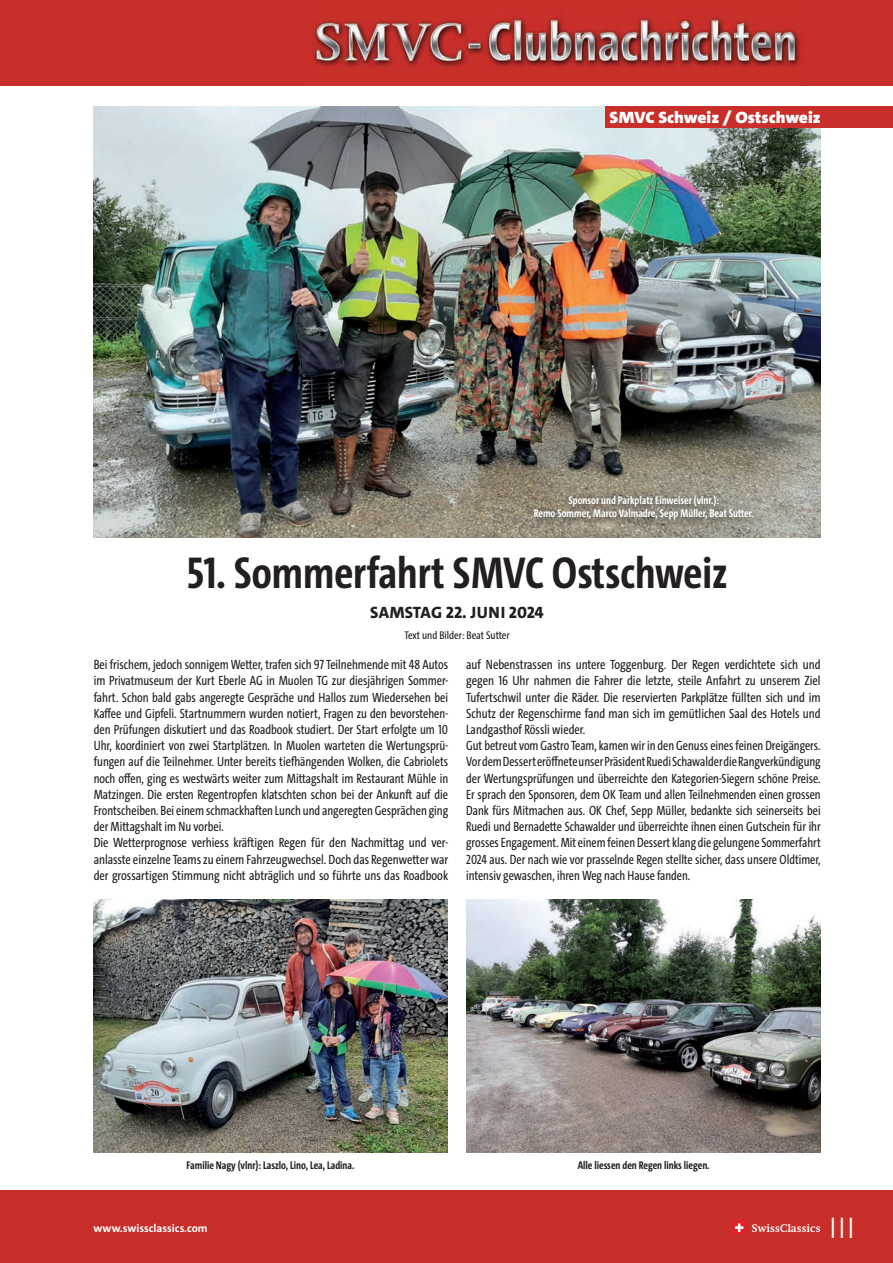
<style>
.page{position:relative;width:893px;height:1263px;background:#fff}
.page>*{position:absolute;margin:0;border:0;box-sizing:border-box;transform-origin:0 0}
.t1{font:700 45px "The Sans Cd";color:#231f20}
.t2{font:300 30px "The Sans";color:#fff}
.t3{font:900 16.5px "The Sans";color:#fff;scale:1.05 1}
.t4{font:800 16.5px "The Sans";letter-spacing:.005em;color:#231f20}
.t5{font:13.5px/16.2px "The Sans Cd";color:#231f20;scale:.95 1}
.t6{font:13.5px/16.2px "The Sans Cd";color:#231f20}
.t7{font:700 11.25px/13.5px "The Sans Cd";color:#fff;text-align:center}
.t8{font:700 11.25px "The Sans Cd";color:#231f20}
.t9{font:11.25px "The Sans Cd";color:#231f20}
.t10{font:700 11.25px "The Sans";color:#fff}
.t11{font:700 11.25px "Swift LT Pro";color:#fff}
</style>
<div class="page">
<div style="left:0;top:1191px;width:893px;height:72px;background:#c82f2b"></div>
<div style="left:0;top:0;width:893px;height:85px;background:#c82f2b"></div>
<img style="left:309px;top:17px;width:494px;height:50px">
<div style="left:733px;top:1221px;width:12px;height:13px;background:#ee1d23"></div>
<svg style="left:735px;top:1223px;width:8px;height:9px"></svg>
<img style="left:94px;top:899px;width:354px;height:253px">
<img style="left:467px;top:899px;width:354px;height:253px">
<img style="left:93px;top:106px;width:728px;height:432px">
<div style="left:606px;top:106px;width:287px;height:22px;background:#c82f2b"></div>
<div style="left:528px;top:489px;width:234px;height:40px;background:#231f20;opacity:.75"></div>
<p class="t3" style="left:610px;top:107px;width:203px">SMVC Schweiz / Ostschweiz</p>
<p class="t7" style="left:534px;top:493px;width:221px">Sponsor und Parkplatz Einweiser (vlnr.):<br>Remo Sommer, Marco Valmadre, Sepp Müller, Beat Sutter.</p>
<h1 class="t1" style="left:187px;top:544px;width:542px">51. Sommerfahrt SMVC Ostschweiz</h1>
<p class="t4" style="left:370px;top:602px;width:175px">SAMSTAG 22. JUNI 2024</p>
<p class="t9" style="left:404px;top:628px;width:107px">Text und Bilder: Beat Sutter</p>
<p class="t5" style="left:94px;top:656px;width:375px">Bei frischem, jedoch sonnigem Wetter, trafen sich 97 Teilnehmende mit 48 Autos im Privatmuseum der Kurt Eberle AG in Muolen TG zur diesjährigen Sommer&shy;fahrt. Schon bald gabs angeregte Gespräche und Hallos zum Wiedersehen bei Kaffee und Gipfeli. Startnummern wurden notiert, Fragen zu den bevorstehen&shy;den Prüfungen diskutiert und das Roadbook studiert. Der Start erfolgte um 10<br>Uhr, koordiniert von zwei Startplätzen. In Muolen warteten die Wertungsprü&shy;fungen auf die Teilnehmer. Unter bereits tiefhängenden Wolken, die Cabriolets noch offen, ging es westwärts weiter zum Mittagshalt im Restaurant Mühle in Matzingen. Die ersten Regentropfen klatschten schon bei der Ankunft auf die Frontscheiben. Bei einem schmackhaften Lunch und angeregten Gesprächen ging der Mittagshalt im Nu vorbei.<br>Die Wetterprognose verhiess kräftigen Regen für den Nachmittag und ver&shy;anlasste einzelne Teams zu einem Fahrzeugwechsel. Doch das Regenwetter war der grossartigen Stimmung nicht abträglich und so führte uns das Roadbook</p>
<p class="t6" style="left:466px;top:656px;width:356px">auf Nebenstrassen ins untere Toggenburg. Der Regen verdichtete sich und gegen 16 Uhr nahmen die Fahrer die letzte, steile Anfahrt zu unserem Ziel Tufertschwil unter die Räder. Die reservierten Parkplätze füllten sich und im Schutz der Regenschirme fand man sich im gemütlichen Saal des Hotels und Landgasthof Rössli wieder.<br>Gut betreut vom Gastro Team, kamen wir in den Genuss eines feinen Dreigängers.<br>Vor dem Dessert eröffnete unser Präsident Ruedi Schawalder die Rangverkündigung der Wertungsprüfungen und überreichte den Kategorien-Siegern schöne Preise.<br>Er sprach den Sponsoren, dem OK Team und allen Teilnehmenden einen grossen Dank fürs Mitmachen aus. OK Chef, Sepp Müller, bedankte sich seinerseits bei Ruedi und Bernadette Schawalder und überreichte ihnen einen Gutschein für ihr grosses Engagement. Mit einem feinen Dessert klang die gelungene Sommerfahrt 2024 aus. Der nach wie vor prasselnde Regen stellte sicher, dass unsere Oldtimer, intensiv gewaschen, ihren Weg nach Hause fanden.</p>
<p class="t8" style="left:187px;top:1158px;width:169px">Familie Nagy (vlnr): Laszlo, Lino, Lea, Ladina.</p>
<p class="t8" style="left:578px;top:1158px;width:133px">Alle liessen den Regen links liegen.</p>
<p class="t10" style="left:94px;top:1221px;width:116px">www.swissclassics.com</p>
<p class="t11" style="left:752px;top:1221px;width:70px">SwissClassics</p>
<h2 class="t2" style="left:829px;top:1209px;width:27px">III</h2>
</div>
